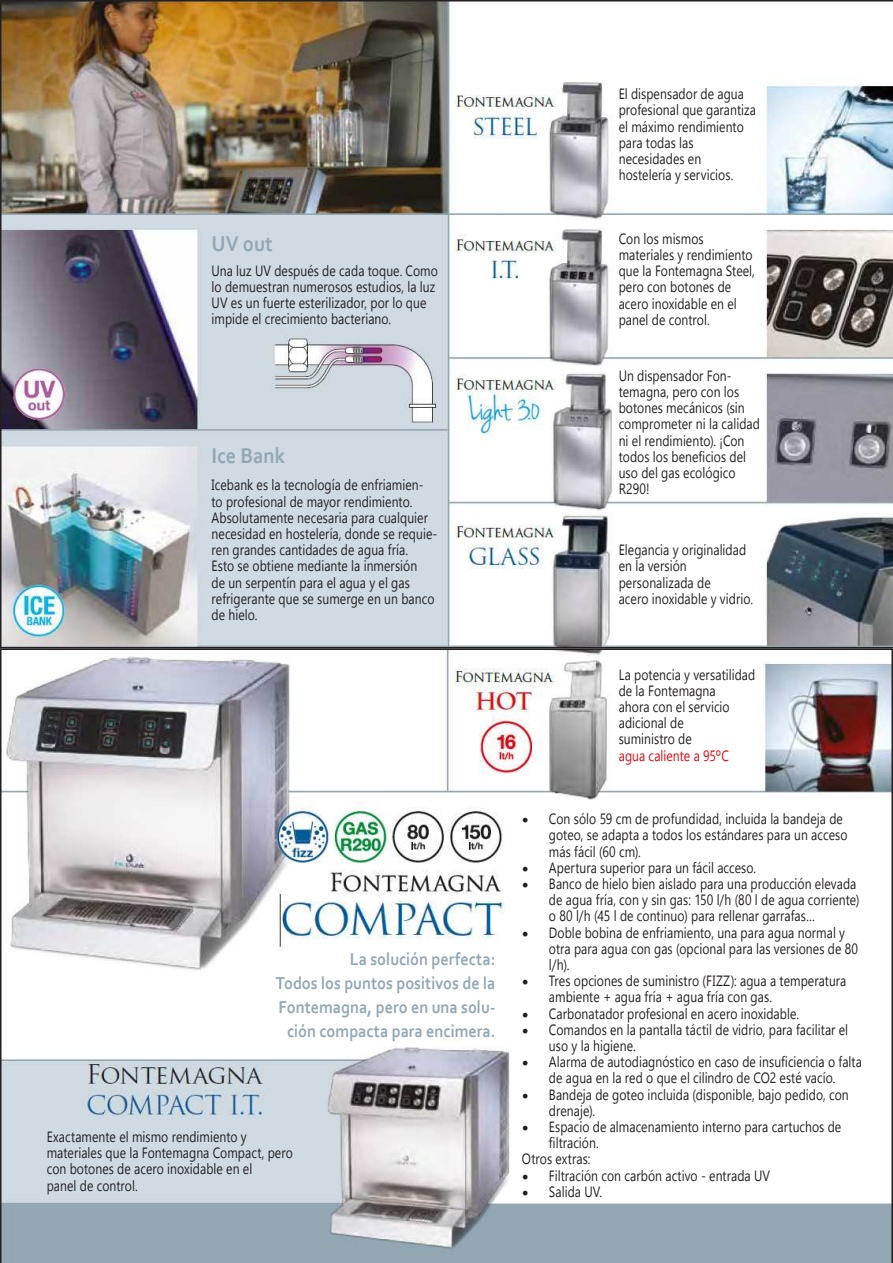
<style>
.page{position:relative;width:893px;height:1263px;background:#fff}
.page>*{position:absolute;margin:0;border:0;box-sizing:border-box;transform-origin:0 0}
.t1{font:700 22.5px "Corbel";color:#92a8b4;scale:.9 1}
.t2{font:700 18px/24px "Corbel";color:#92a8b4;text-align:right;scale:.9 1}
.t3{font:14.85px/16.2px "Gadugi";letter-spacing:.005em;color:#231f20;scale:.82 1}
.t4{font:14.85px "Gadugi";letter-spacing:.005em;color:#e30613;scale:.82 1}
.s1{font-family:"Minion Pro";font-size:18px}
</style>
<div class="page">
<img style="left:0;top:0;width:893px;height:648px">
<svg style="left:0;top:648px;width:893px;height:615px"></svg>
<h1 class="t1" style="left:212px;top:232px;width:70px">UV out</h1>
<p class="t3" style="left:212px;top:264px;width:278px">Una luz UV después de cada toque. Como lo demuestran numerosos estudios, la luz UV es un fuerte esterilizador, por lo que impide el crecimiento bacteriano.</p>
<h1 class="t1" style="left:212px;top:445px;width:83px">Ice Bank</h1>
<p class="t3" style="left:212px;top:478px;width:277px">Icebank es la tecnología de enfriamien&shy;to profesional de mayor rendimiento.<br>Absolutamente necesaria para cualquier necesidad en hostelería, donde se requie&shy;ren grandes cantidades de agua fría.<br>Esto se obtiene mediante la inmersión<br>de un serpentín para el agua y el gas refrigerante que se sumerge en un banco de hielo.</p>
<p class="t2" style="left:276px;top:948px;width:245px">La solución perfecta:<br>Todos los puntos positivos de la<br>Fontemagna, pero en una solu&shy;ción compacta para encimera.</p>
<p class="t3" style="left:47px;top:1130px;width:302px">Exactamente el mismo rendimiento y materiales que la Fontemagna Compact, pero con botones de acero inoxidable en el<br>panel de control.</p>
<p class="t3" style="left:619px;top:87px;width:169px">El dispensador de agua profesional que garantiza el máximo rendimiento para todas las necesidades en hostelería y servicios.</p>
<p class="t3" style="left:619px;top:232px;width:168px">Con los mismos materiales y rendimiento que la Fontemagna Steel, pero con botones de acero inoxidable en el panel de control.</p>
<p class="t3" style="left:619px;top:369px;width:174px">Un dispensador Fon&shy;temagna, pero con los botones mecánicos (sin comprometer ni la calidad ni el rendimiento). ¡Con todos los beneicios del uso del gas ecológico<br>R290!</p>
<p class="t3" style="left:619px;top:543px;width:165px">Elegancia y originalidad en la versión personalizada de<br>acero inoxidable y vidrio.</p>
<p class="t3" style="left:619px;top:668px;width:168px">La potencia y versatilidad de la Fontemagna<br>ahora con el servicio adicional de<br>suministro de</p>
<p class="t4" style="left:619px;top:749px;width:136px">agua caliente a 95ºC</p>
<p class="t3" style="left:549px;top:812px;width:366px;text-indent:-27px"><span class="s1">•</span> Con sólo 59 cm de profundidad, incluida la bandeja de goteo, se adapta a todos los estándares para un acceso más fácil (60 cm).</p>
<p class="t3" style="left:522px;top:861px;width:287px"><span class="s1">•</span> Apertura superior para un fácil acceso.</p>
<p class="t3" style="left:549px;top:877px;width:380px;text-indent:-27px"><span class="s1">•</span> Banco de hielo bien aislado para una producción elevada de agua fría, con y sin gas: 150 l/h (80 l de agua corriente) o 80 l/h (45 l de continuo) para rellenar garrafas…</p>
<p class="t3" style="left:549px;top:926px;width:378px;text-indent:-27px"><span class="s1">•</span> Doble bobina de enfriamiento, una para agua normal y otra para agua con gas (opcional para las versiones de 80 l/h).</p>
<p class="t3" style="left:549px;top:974px;width:364px;text-indent:-27px"><span class="s1">•</span> Tres opciones de suministro (FIZZ): agua a temperatura ambiente + agua fría + agua fría con gas.</p>
<p class="t3" style="left:522px;top:1007px;width:339px"><span class="s1">•</span> Carbonatador profesional en acero inoxidable.</p>
<p class="t3" style="left:549px;top:1023px;width:366px;text-indent:-27px"><span class="s1">•</span> Comandos en la pantalla táctil de vidrio, para facilitar el uso y la higiene.</p>
<p class="t3" style="left:522px;top:1054px;width:416px;text-align:center"><span class="s1">•</span> Alarma de autodiagnóstico en caso de insuiciencia o falta de agua en la red o que el cilindro de CO2 esté vacío.</p>
<p class="t3" style="left:549px;top:1088px;width:367px;text-indent:-27px"><span class="s1">•</span> Bandeja de goteo incluida (disponible, bajo pedido, con drenaje).</p>
<p class="t3" style="left:522px;top:1120px;width:391px"><span class="s1">•</span> Espacio de almacenamiento interno para cartuchos de</p>
<p class="t3" style="left:549px;top:1135px;width:62px">iltración.</p>
<p class="t3" style="left:522px;top:1152px;width:85px">Otros extras:</p>
<p class="t3" style="left:522px;top:1169px;width:304px"><span class="s1">•</span> Filtración con carbón activo - entrada UV</p>
<p class="t3" style="left:522px;top:1185px;width:99px"><span class="s1">•</span> Salida UV.</p>
</div>
